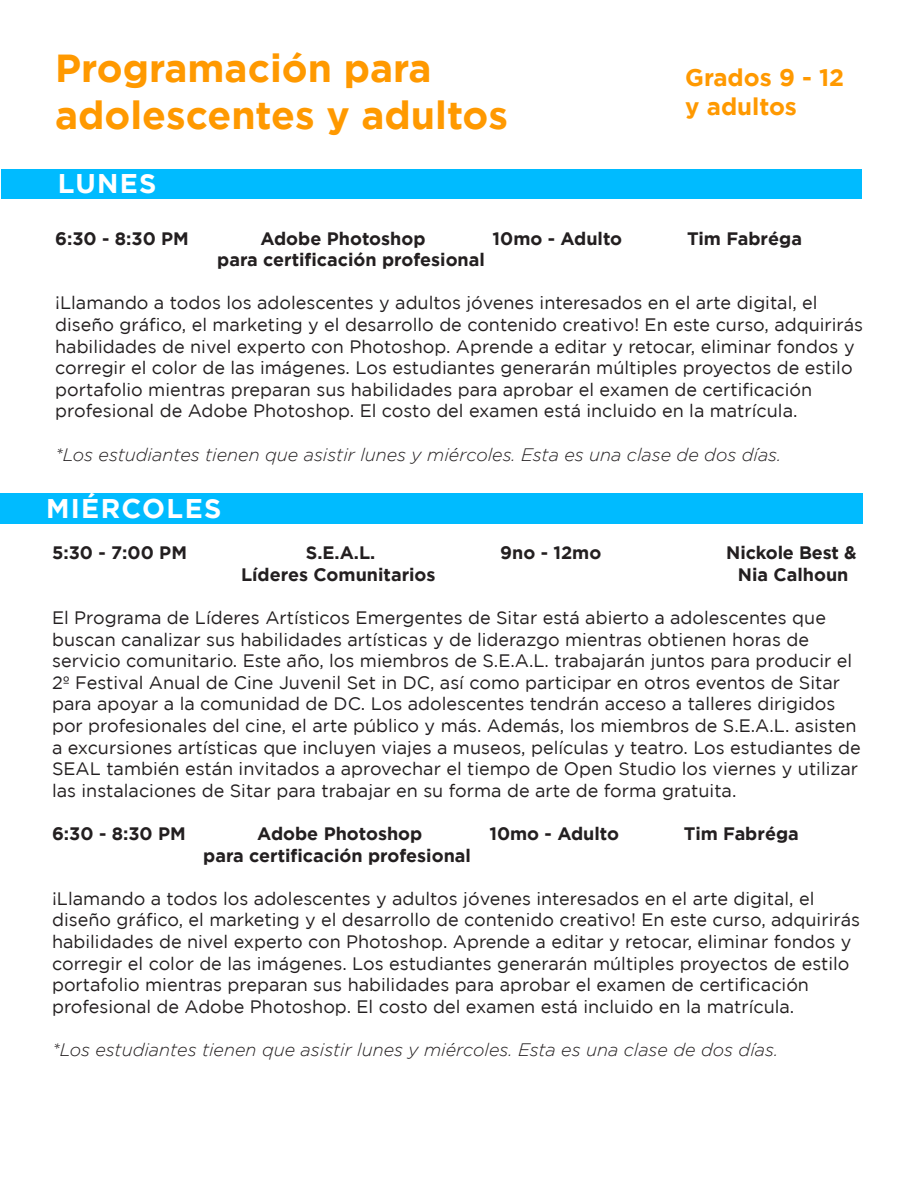
<style>
.page{position:relative;width:918px;height:1188px;background:#fff}
.page>*{position:absolute;margin:0;border:0;box-sizing:border-box;transform-origin:0 0}
.t1{font:700 39px/46.8px "Gotham";color:#f90}
.t2{font:700 27px "Gotham";letter-spacing:.05em;color:#fff}
.t3{font:700 24px "Gotham";color:#f90}
.t4{font:18px/21.6px "Gotham";color:#231f20}
.t5{font:700 18px "Gotham";color:#231f20}
.t6{font:italic 300 18px "Gotham";color:#231f20}
</style>
<div class="page">
<div style="left:0;top:494px;width:862px;height:30px;background:#0bf"></div>
<div style="left:1px;top:169px;width:861px;height:30px;background:#0bf"></div>
<p class="t1" style="left:55px;top:44px;width:454px">Programación para adolescentes y adultos</p>
<p class="t3" style="left:685px;top:64px;width:160px">Grados 9 - 12</p>
<p class="t3" style="left:685px;top:92px;width:113px">y adultos</p>
<p class="t2" style="left:58px;top:168px;width:100px">LUNES</p>
<p class="t5" style="left:55px;top:228px;width:135px">6:30 - 8:30 PM</p>
<p class="t5" style="left:260px;top:228px;width:167px">Adobe Photoshop</p>
<p class="t5" style="left:493px;top:228px;width:131px">10mo - Adulto</p>
<p class="t5" style="left:687px;top:228px;width:116px">Tim Fabréga</p>
<p class="t5" style="left:217px;top:249px;width:269px">para certificación profesional</p>
<p class="t4" style="left:55px;top:292px;width:810px">¡Llamando a todos los adolescentes y adultos jóvenes interesados en el arte digital, el diseño gráfico, el marketing y el desarrollo de contenido creativo! En este curso, adquirirás habilidades de nivel experto con Photoshop. Aprende a editar y retocar, eliminar fondos y corregir el color de las imágenes. Los estudiantes generarán múltiples proyectos de estilo portafolio mientras preparan sus habilidades para aprobar el examen de certificación profesional de Adobe Photoshop. El costo del examen está incluido en la matrícula.</p>
<p class="t6" style="left:55px;top:444px;width:728px">*Los estudiantes tienen que asistir lunes y miércoles. Esta es una clase de dos días.</p>
<h2 class="t2" style="left:46px;top:493px;width:177px">MIÉRCOLES</h2>
<p class="t5" style="left:52px;top:542px;width:136px">5:30 - 7:00 PM</p>
<p class="t5" style="left:306px;top:542px;width:71px">S.E.A.L.</p>
<p class="t5" style="left:500px;top:542px;width:103px">9no - 12mo</p>
<p class="t5" style="left:726px;top:542px;width:132px">Nickole Best &amp;</p>
<p class="t5" style="left:241px;top:564px;width:196px">Líderes Comunitarios</p>
<p class="t5" style="left:738px;top:564px;width:112px">Nia Calhoun</p>
<p class="t4" style="left:52px;top:607px;width:810px">El Programa de Líderes Artísticos Emergentes de Sitar está abierto a adolescentes que buscan canalizar sus habilidades artísticas y de liderazgo mientras obtienen horas de servicio comunitario. Este año, los miembros de S.E.A.L. trabajarán juntos para producir el 2º Festival Anual de Cine Juvenil Set in DC, así como participar en otros eventos de Sitar para apoyar a la comunidad de DC. Los adolescentes tendrán acceso a talleres dirigidos por profesionales del cine, el arte público y más. Además, los miembros de S.E.A.L. asisten a excursiones artísticas que incluyen viajes a museos, películas y teatro. Los estudiantes de SEAL también están invitados a aprovechar el tiempo de Open Studio los viernes y utilizar las instalaciones de Sitar para trabajar en su forma de arte de forma gratuita.</p>
<p class="t5" style="left:52px;top:823px;width:135px">6:30 - 8:30 PM</p>
<p class="t5" style="left:257px;top:823px;width:167px">Adobe Photoshop</p>
<p class="t5" style="left:489px;top:823px;width:131px">10mo - Adulto</p>
<p class="t5" style="left:684px;top:823px;width:116px">Tim Fabréga</p>
<p class="t5" style="left:203px;top:845px;width:269px">para certificación profesional</p>
<p class="t4" style="left:52px;top:887px;width:810px">¡Llamando a todos los adolescentes y adultos jóvenes interesados en el arte digital, el diseño gráfico, el marketing y el desarrollo de contenido creativo! En este curso, adquirirás habilidades de nivel experto con Photoshop. Aprende a editar y retocar, eliminar fondos y corregir el color de las imágenes. Los estudiantes generarán múltiples proyectos de estilo portafolio mientras preparan sus habilidades para aprobar el examen de certificación profesional de Adobe Photoshop. El costo del examen está incluido en la matrícula.</p>
<p class="t6" style="left:52px;top:1040px;width:728px">*Los estudiantes tienen que asistir lunes y miércoles. Esta es una clase de dos días.</p>
</div>
